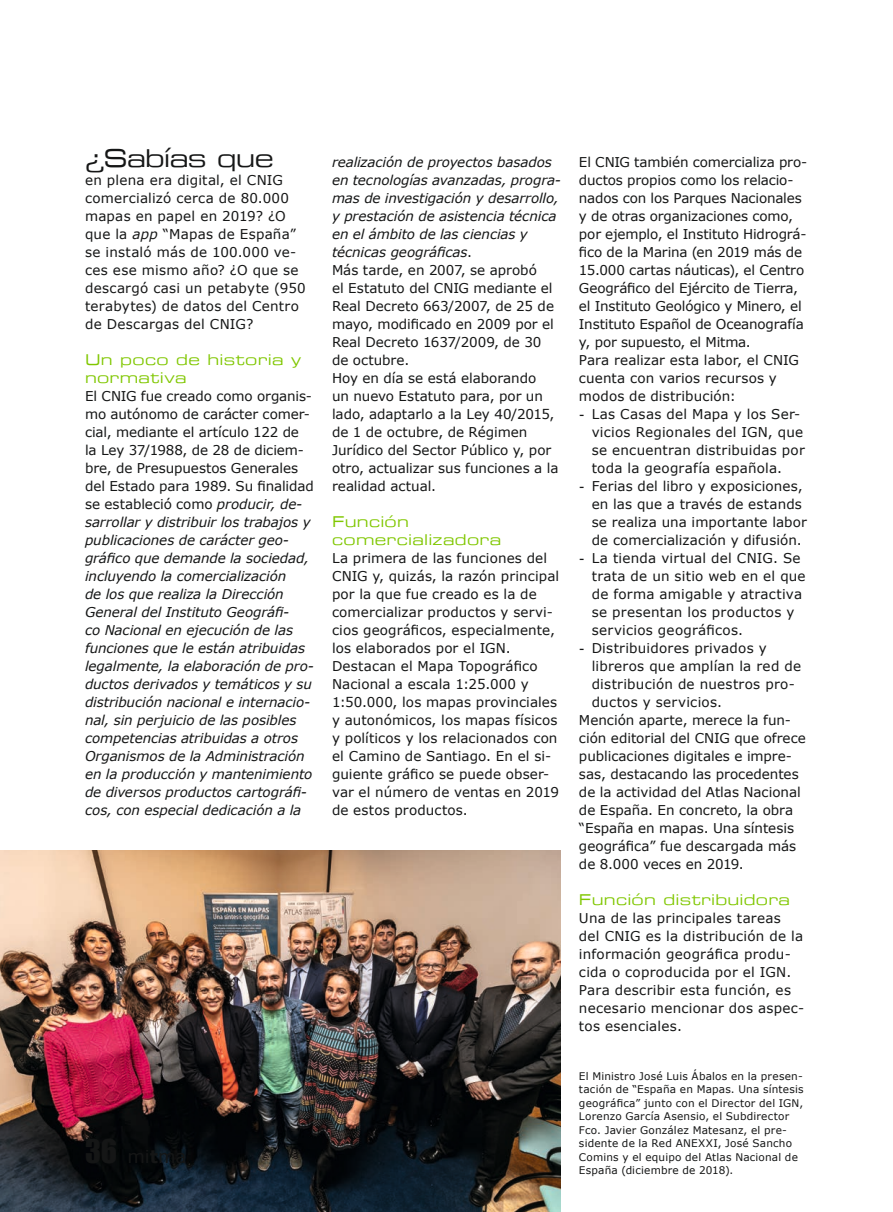
<style>
.page{position:relative;width:893px;height:1212px;background:#fff}
.page>*{position:absolute;margin:0;border:0;box-sizing:border-box;transform-origin:0 0}
.t1{font:24.75px "Eurostile Extended";letter-spacing:-.03em;color:#151616}
.t2{font:15px/18px "Eurostile Extended";letter-spacing:.02em;color:#80c700}
.t3{font:13.5px/18px "Verdana";letter-spacing:.01em;color:#151616}
.t4{font:italic 13.5px/18px "Verdana";letter-spacing:-.01em;color:#151616}
.t5{font:13.5px/18px "Verdana";letter-spacing:-.01em;color:#151616}
.t6{font:10.5px/13.5px "Verdana";letter-spacing:.02em;color:#151616}
.s1{font-style:italic}
.s2{font-style:normal}
.s3{font-family:"Eurostile Extended"}
</style>
<div class="page">
<img style="left:0;top:851px;width:561px;height:361px">
<h1 class="t1" style="left:85px;top:141px;width:190px">¿Sabías que</h1>
<p class="t3" style="left:85px;top:171px;width:222px">en plena era digital, el CNIG comercializó cerca de 80.000 mapas en papel en 2019? ¿O que la <span class="s1">app</span> “Mapas de España” se instaló más de 100.000 ve&shy;ces ese mismo año? ¿O que se descargó casi un petabyte (950 terabytes) de datos del Centro de Descargas del CNIG?</p>
<p class="t2" style="left:85px;top:350px;width:217px">Un poco de historia y normativa</p>
<p class="t4" style="left:85px;top:387px;width:230px"><span class="s2">El CNIG fue creado como organis&shy;mo autónomo de carácter comer&shy;cial, mediante el artículo 122 de la Ley 37/1988, de 28 de diciem&shy;bre, de Presupuestos Generales del Estado para 1989. Su finalidad se estableció como</span> producir, de&shy;sarrollar y distribuir los trabajos y publicaciones de carácter geo&shy;gráfico que demande la sociedad, incluyendo la comercialización<br>de los que realiza la Dirección General del Instituto Geográfi-<br>co Nacional en ejecución de las funciones que le están atribuidas legalmente, la elaboración de pro&shy;ductos derivados y temáticos y su distribución nacional e internacio&shy;nal, sin perjuicio de las posibles competencias atribuidas a otros Organismos de la Administración en la producción y mantenimiento de diversos productos cartográfi&shy;cos, con especial dedicación a la</p>
<p class="t3" style="left:332px;top:153px;width:230px"><span class="s1">realización de proyectos basados en tecnologías avanzadas, progra&shy;mas de investigación y desarrollo, y prestación de asistencia técnica en el ámbito de las ciencias y técnicas geográficas</span>.<br>Más tarde, en 2007, se aprobó<br>el Estatuto del CNIG mediante el<br>Real Decreto 663/2007, de 25 de mayo, modificado en 2009 por el<br>Real Decreto 1637/2009, de 30 de octubre.<br>Hoy en día se está elaborando<br>un nuevo Estatuto para, por un lado, adaptarlo a la Ley 40/2015, de 1 de octubre, de Régimen<br>Jurídico del Sector Público y, por otro, actualizar sus funciones a la realidad actual.</p>
<p class="t2" style="left:332px;top:512px;width:171px">Función comercializadora</p>
<p class="t3" style="left:332px;top:549px;width:229px">La primera de las funciones del<br>CNIG y, quizás, la razón principal por la que fue creado es la de comercializar productos y servi&shy;cios geográficos, especialmente, los elaborados por el IGN.<br>Destacan el Mapa Topográfico<br>Nacional a escala 1:25.000 y<br>1:50.000, los mapas provinciales y autonómicos, los mapas físicos y políticos y los relacionados con el Camino de Santiago. En el si&shy;guiente gráfico se puede obser&shy;var el número de ventas en 2019 de estos productos.</p>
<p class="t5" style="left:579px;top:153px;width:230px">El CNIG también comercializa pro&shy;ductos propios como los relacio&shy;nados con los Parques Nacionales y de otras organizaciones como, por ejemplo, el Instituto Hidrográ&shy;fico de la Marina (en 2019 más de<br>15.000 cartas náuticas), el Centro<br>Geográfico del Ejército de Tierra, el Instituto Geológico y Minero, el<br>Instituto Español de Oceanografía y, por supuesto, el Mitma.<br>Para realizar esta labor, el CNIG cuenta con varios recursos y modos de distribución:</p>
<p class="t3" style="left:592px;top:405px;width:215px;text-indent:-13px"><span class="s3">-</span> Las Casas del Mapa y los Ser&shy;vicios Regionales del IGN, que se encuentran distribuidas por toda la geografía española.</p>
<p class="t3" style="left:592px;top:477px;width:217px;text-indent:-13px"><span class="s3">-</span> Ferias del libro y exposiciones, en las que a través de estands se realiza una importante labor de comercialización y difusión.</p>
<p class="t3" style="left:592px;top:549px;width:215px;text-indent:-13px"><span class="s3">-</span> La tienda virtual del CNIG. Se trata de un sitio web en el que de forma amigable y atractiva se presentan los productos y servicios geográficos.</p>
<p class="t3" style="left:579px;top:639px;width:189px"><span class="s3">-</span> Distribuidores privados y</p>
<p class="t3" style="left:592px;top:657px;width:211px">libreros que amplían la red de</p>
<p class="t3" style="left:592px;top:675px;width:205px">distribución de nuestros pro-</p>
<p class="t3" style="left:592px;top:693px;width:132px">ductos y servicios.</p>
<p class="t3" style="left:579px;top:711px;width:214px">Mención aparte, merece la fun-</p>
<p class="t3" style="left:579px;top:729px;width:228px">ción editorial del CNIG que ofrece</p>
<p class="t3" style="left:579px;top:747px;width:215px">publicaciones digitales e impre-</p>
<p class="t3" style="left:579px;top:765px;width:221px">sas, destacando las procedentes</p>
<p class="t3" style="left:579px;top:783px;width:223px">de la actividad del Atlas Nacional</p>
<p class="t3" style="left:579px;top:801px;width:216px">de España. En concreto, la obra</p>
<p class="t3" style="left:579px;top:819px;width:217px">“España en mapas. Una síntesis</p>
<p class="t3" style="left:579px;top:837px;width:219px">geográfica” fue descargada más</p>
<p class="t3" style="left:579px;top:855px;width:166px">de 8.000 veces en 2019.</p>
<p class="t2" style="left:579px;top:890px;width:213px">Función distribuidora</p>
<p class="t3" style="left:579px;top:909px;width:227px">Una de las principales tareas del CNIG es la distribución de la información geográfica produ&shy;cida o coproducida por el IGN.<br>Para describir esta función, es necesario mencionar dos aspec&shy;tos esenciales.</p>
<p class="t6" style="left:579px;top:1069px;width:226px">El Ministro José Luis Ábalos en la presen&shy;tación de “España en Mapas. Una síntesis geográfica” junto con el Director del IGN, Lorenzo García Asensio, el Subdirector Fco. Javier González Matesanz, el pre&shy;sidente de la Red ANEXXI, José Sancho Comins y el equipo del Atlas Nacional de España (diciembre de 2018).</p>
</div>
